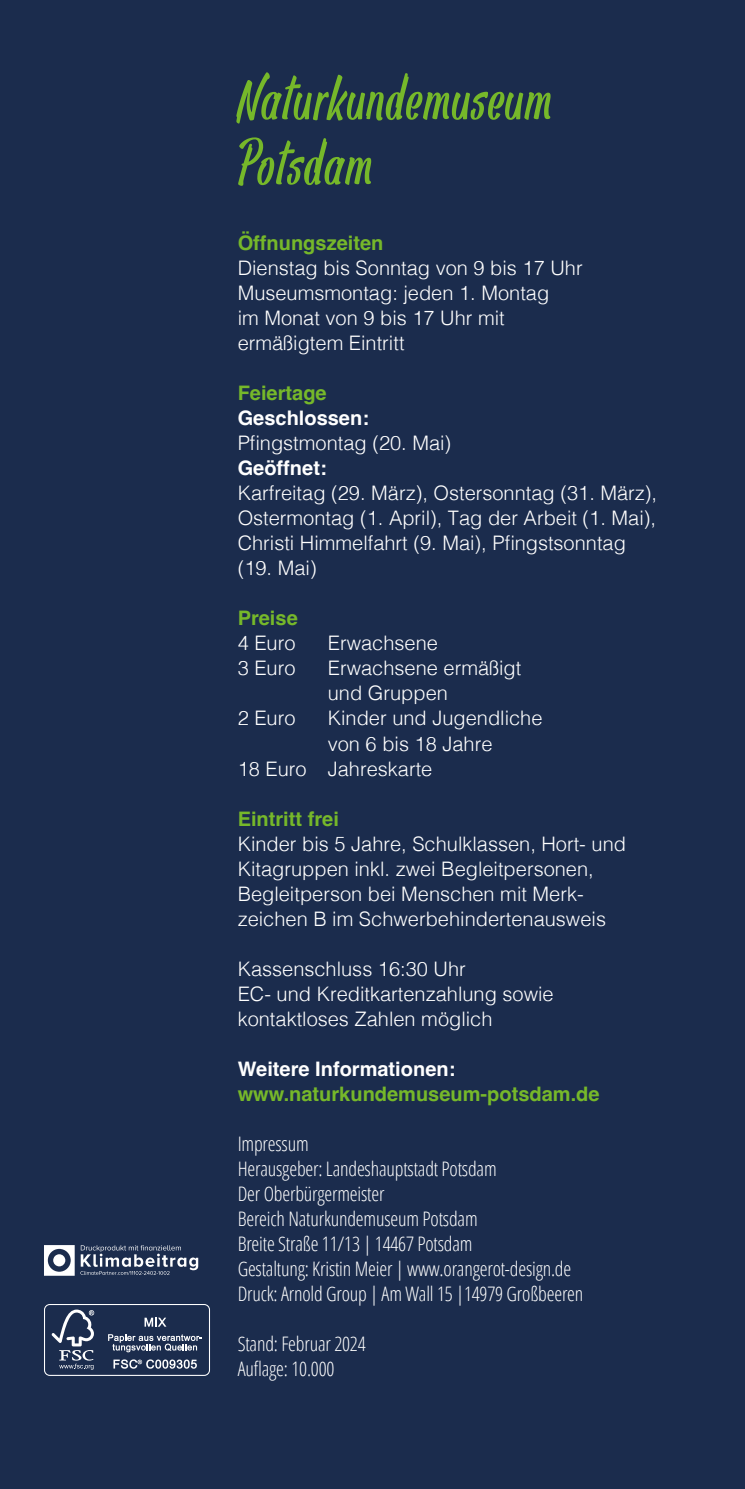
<style>
.page{position:relative;width:745px;height:1489px;background:#fff}
.page>*{position:absolute;margin:0;border:0;box-sizing:border-box;transform-origin:0 0}
.t1{font:67.5px/65px "Pan Pizza";letter-spacing:.025em;color:#76b82a}
.t2{font:300 20px/25px "Helvetica";color:#fff}
.t3{font:300 condensed 20px/25px "Open Sans";letter-spacing:-.01em;color:#fff}
.t4{font:700 20px "Helvetica";color:#76b82a}
.t5{font:700 20px "Helvetica";color:#fff}
</style>
<div class="page">
<div style="left:0;top:0;width:744px;height:1488px;background:#1b2c4d"></div>
<svg style="left:44px;top:1304px;width:166px;height:71px"></svg>
<svg style="left:44px;top:1245px;width:154px;height:30px"></svg>
<h1 class="t1" style="left:237px;top:67px;width:315px">Naturkundemuseum<br>Potsdam</h1>
<p class="t4" style="left:237px;top:231px;width:147px">Öffnungszeiten</p>
<p class="t2" style="left:237px;top:254px;width:346px">Dienstag bis Sonntag von 9 bis 17 Uhr<br>Museumsmontag: jeden 1. Montag<br>im Monat von 9 bis 17 Uhr mit ermäßigtem Eintritt</p>
<p class="t4" style="left:237px;top:381px;width:90px">Feiertage</p>
<p class="t5" style="left:237px;top:406px;width:133px">Geschlossen:</p>
<p class="t2" style="left:237px;top:429px;width:215px">Pfingstmontag (20. Mai)</p>
<p class="t5" style="left:237px;top:456px;width:90px">Geöffnet:</p>
<p class="t2" style="left:237px;top:479px;width:421px">Karfreitag (29. März), Ostersonntag (31. März), Ostermontag (1. April), Tag der Arbeit (1. Mai), Christi Himmelfahrt (9. Mai), Pfingstsonntag (19. Mai)</p>
<p class="t4" style="left:237px;top:606px;width:62px">Preise</p>
<p class="t2" style="left:237px;top:629px;width:59px">4 Euro</p>
<p class="t2" style="left:327px;top:629px;width:112px">Erwachsene</p>
<p class="t2" style="left:237px;top:654px;width:59px">3 Euro</p>
<p class="t2" style="left:327px;top:654px;width:195px">Erwachsene ermäßigt und Gruppen</p>
<p class="t2" style="left:237px;top:704px;width:59px">2 Euro</p>
<p class="t2" style="left:327px;top:704px;width:216px">Kinder und Jugendliche</p>
<p class="t2" style="left:327px;top:729px;width:166px">von 6 bis 18 Jahre</p>
<p class="t2" style="left:237px;top:754px;width:196px">18 Euro Jahreskarte</p>
<p class="t4" style="left:237px;top:806px;width:103px">Eintritt frei</p>
<p class="t2" style="left:237px;top:829px;width:389px">Kinder bis 5 Jahre, Schulklassen, Hort- und Kitagruppen inkl. zwei Begleitpersonen, Begleitperson bei Menschen mit Merk&shy;zeichen B im Schwerbehindertenausweis</p>
<p class="t2" style="left:237px;top:954px;width:317px">Kassenschluss 16:30 Uhr<br>EC- und Kreditkartenzahlung sowie kontaktloses Zahlen möglich</p>
<p class="t5" style="left:237px;top:1056px;width:219px">Weitere Informationen:</p>
<p class="t4" style="left:237px;top:1081px;width:363px">www.naturkundemuseum-potsdam.de</p>
<p class="t3" style="left:237px;top:1130px;width:347px">Impressum<br>Herausgeber: Landeshauptstadt Potsdam<br>Der Oberbürgermeister<br>Bereich Naturkundemuseum Potsdam<br>Breite Straße 11/13 | 14467 Potsdam<br>Gestaltung: Kristin Meier | www.orangerot-design.de Druck: Arnold Group | Am Wall 15 |14979 Großbeeren</p>
<p class="t3" style="left:237px;top:1330px;width:129px">Stand: Februar 2024<br>Auflage: 10.000</p>
</div>
